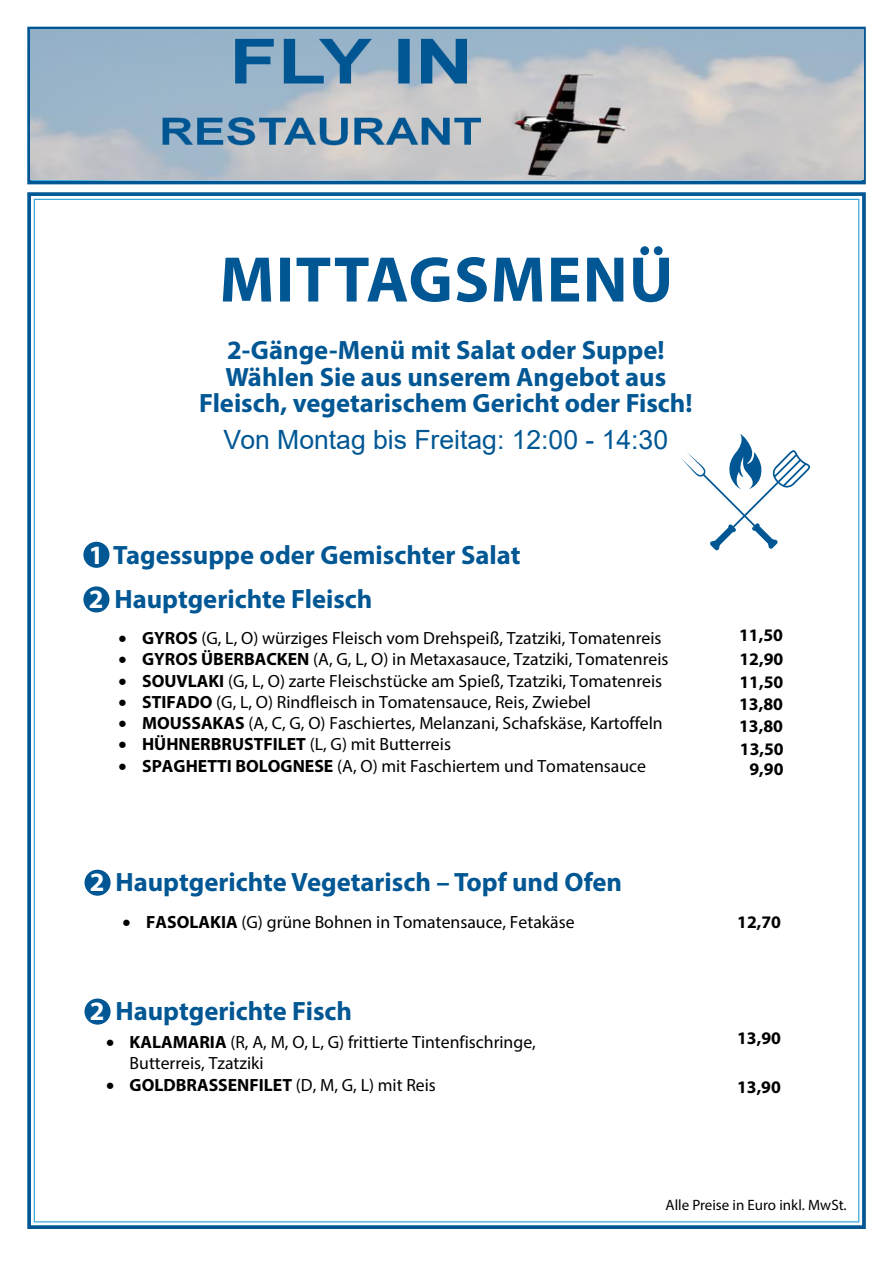
<style>
.page{position:relative;width:893px;height:1263px;background:#fff}
.page>*{position:absolute;margin:0;border:0;box-sizing:border-box;transform-origin:0 0}
.t1{font:700 26.62px/26.6px "Myriad Pro";color:#005794;text-align:center}
.t2{font:26.55px "Arial";color:#005794}
.t3{font:17.7px/21.3px "Myriad Pro";color:#000}
.t4{font:700 17.7px/22.9px "Myriad Pro";color:#000;text-align:justify}
.t5{font:15px "Myriad Pro";color:#000}
.s1{font-size:26.62px}
.s2{color:#fff}
.s3{font-weight:700}
.s4{font-weight:400}
</style>
<div class="page">
<div style="left:85px;top:998px;width:26px;height:27px;background:#005794;border-radius:50%"></div>
<div style="left:83px;top:542px;width:26px;height:26px;background:#005794;border-radius:50%"></div>
<div style="left:83px;top:586px;width:26px;height:26px;background:#005794;border-radius:50%"></div>
<div style="left:85px;top:870px;width:26px;height:26px;background:#005794;border-radius:50%"></div>
<svg style="left:681px;top:434px;width:129px;height:116px"></svg>
<svg style="left:223px;top:246px;width:446px;height:56px"></svg>
<div style="left:27px;top:192px;width:839px;height:1037px;border:4px solid #005794"></div>
<div style="left:27px;top:27px;width:839px;height:157px;border:4px solid #005794"></div>
<img style="left:31px;top:29px;width:832px;height:151px">
<h1 class="t1" style="left:199px;top:336px;width:495px">2-Gänge-Menü mit Salat oder Suppe!<br>Wählen Sie aus unserem Angebot aus<br>Fleisch, vegetarischem Gericht oder Fisch!</h1>
<h2 class="t2" style="left:224px;top:427px;width:446px"><span class="s1">Von</span> Montag bis Freitag: 12:0<span class="s1">0</span> - <span class="s1">14</span>:<span class="s1">30</span></h2>
<h1 class="t1" style="left:89px;top:532px;width:433px;line-height:44.3px;text-align:left"><span class="s2">1</span> Tagessuppe oder Gemischter Salat<br><span class="s2">2</span> Hauptgerichte Fleisch</h1>
<p class="t3" style="left:118px;top:627px;width:545px">• <span class="s3">GYROS</span> (G, L, O) würziges Fleisch vom Drehspeiß, Tzatziki, Tomatenreis</p>
<p class="t3" style="left:118px;top:648px;width:552px">• <span class="s3">GYROS ÜBERBACKEN</span> (A, G, L, O) in Metaxasauce, Tzatziki, Tomatenreis</p>
<p class="t3" style="left:118px;top:670px;width:545px">• <span class="s3">SOUVLAKI</span> (G, L, O) zarte Fleischstücke am Spieß, Tzatziki, Tomatenreis</p>
<p class="t3" style="left:118px;top:691px;width:474px">• <span class="s3">STIFADO</span> (G, L, O) Rindfleisch in Tomatensauce, Reis, Zwiebel</p>
<p class="t3" style="left:118px;top:712px;width:546px">• <span class="s3">MOUSSAKAS</span> (A, C, G, O) Faschiertes, Melanzani, Schafskäse, Kartoffeln</p>
<p class="t3" style="left:118px;top:733px;width:334px">• <span class="s3">HÜHNERBRUSTFILET</span> (L, G) mit Butterreis</p>
<p class="t3" style="left:118px;top:755px;width:529px">• <span class="s3">SPAGHETTI BOLOGNESE</span> (A, O) mit Faschiertem und Tomatensauce</p>
<h1 class="t1" style="left:90px;top:868px;width:534px"><span class="s2">2</span> Hauptgerichte Vegetarisch – Topf und Ofen</h1>
<p class="t3" style="left:123px;top:911px;width:453px">• <span class="s3">FASOLAKIA</span> (G) grüne Bohnen in Tomatensauce, Fetakäse</p>
<h1 class="t1" style="left:90px;top:996px;width:264px"><span class="s2">2</span> Hauptgerichte Fisch</h1>
<p class="t3" style="left:130px;top:1031px;width:408px;text-indent:-24px">• <span class="s3">KALAMARIA</span> (R, A, M, O, L, G) frittierte Tintenfischringe,<br>Butterreis, Tzatziki</p>
<p class="t4" style="left:106px;top:1073px;width:331px">• GOLDBRASSENFILET <span class="s4">(D, M, G, L) mit Reis</span></p>
<p class="t4" style="left:739px;top:623px;width:46px">11,50<br>12,90<br>11,50<br>13,80<br>13,80<br>13,50</p>
<p class="t4" style="left:749px;top:757px;width:36px">9,90</p>
<p class="t4" style="left:737px;top:910px;width:45px">12,70</p>
<p class="t4" style="left:737px;top:1026px;width:45px">13,90</p>
<p class="t4" style="left:737px;top:1074px;width:45px">13,90</p>
<p class="t5" style="left:665px;top:1197px;width:183px">Alle Preise in Euro inkl. MwSt.</p>
</div>
